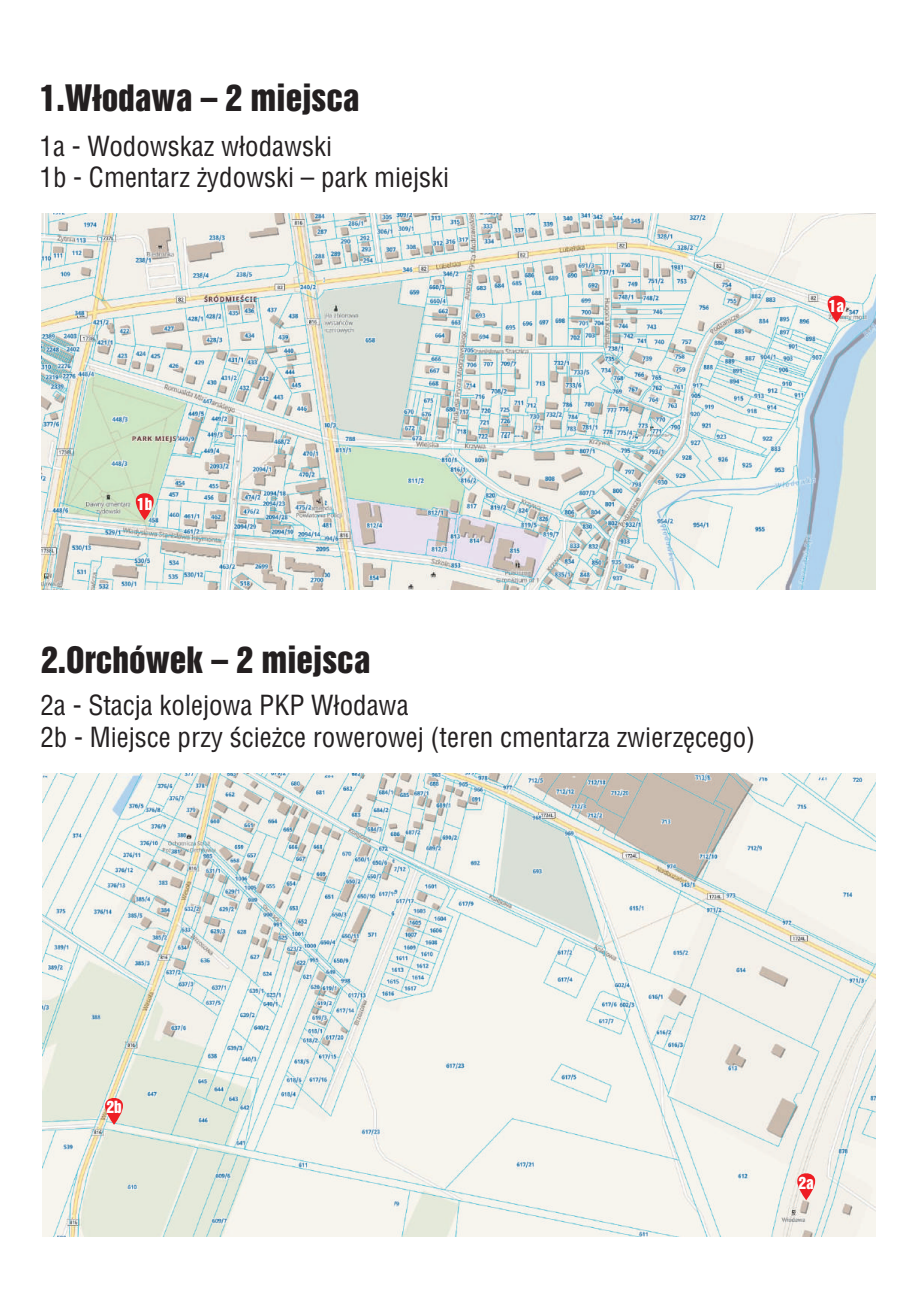
<style>
.page{position:relative;width:920px;height:1290px;background:#fff}
.page>*{position:absolute;margin:0;border:0;box-sizing:border-box;transform-origin:0 0}
.t1{font:33.3px "Switzerland Inserat";color:#231f20}
.t2{font:27px/31.7px "Switzerland Condensed";color:#231f20}
.t3{font:15.3px "Switzerland Inserat";color:#fff}
</style>
<div class="page">
<img style="left:43px;top:773px;width:832px;height:464px">
<img style="left:41px;top:214px;width:834px;height:375px">
<svg style="left:828px;top:293px;width:17px;height:30px"></svg>
<svg style="left:797px;top:1170px;width:18px;height:30px"></svg>
<svg style="left:136px;top:491px;width:18px;height:29px"></svg>
<svg style="left:105px;top:1095px;width:18px;height:30px"></svg>
<p class="t1" style="left:40px;top:82px;width:321px">1.Włodawa – 2 miejsca</p>
<p class="t2" style="left:40px;top:132px;width:411px">1a - Wodowskaz włodawski<br>1b - Cmentarz żydowski – park miejski</p>
<p class="t3" style="left:137px;top:497px;width:17px">1b</p>
<p class="t1" style="left:41px;top:644px;width:331px">2.Orchówek – 2 miejsca</p>
<p class="t2" style="left:40px;top:691px;width:716px">2a - Stacja kolejowa PKP Włodawa<br>2b - Miejsce przy ścieżce rowerowej (teren cmentarza zwierzęcego)</p>
<p class="t3" style="left:829px;top:298px;width:17px">1a</p>
<p class="t3" style="left:107px;top:1099px;width:17px">2b</p>
<p class="t3" style="left:798px;top:1176px;width:17px">2a</p>
</div>
